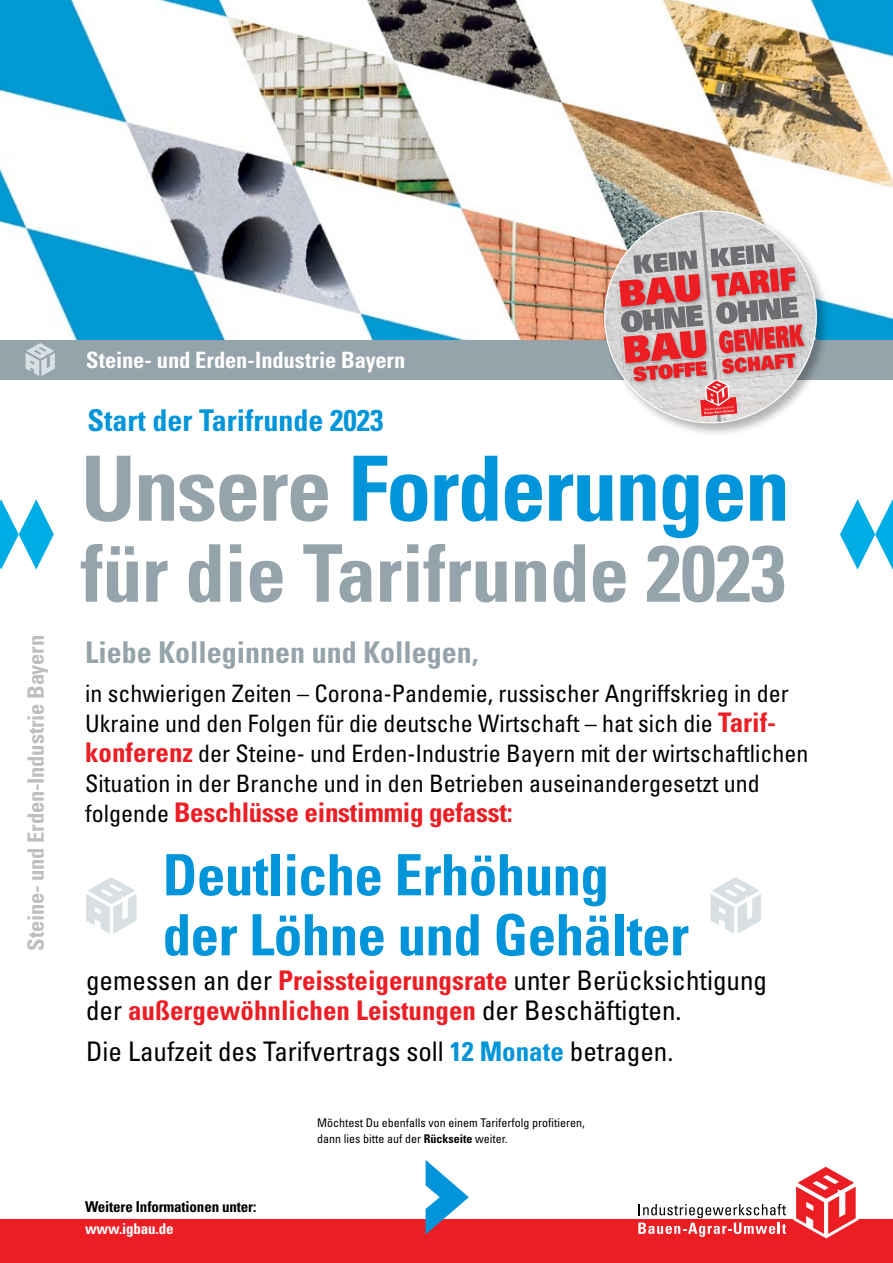
<style>
.page{position:relative;width:893px;height:1263px;background:#fff}
.page>*{position:absolute;margin:0;border:0;box-sizing:border-box;transform-origin:0 0}
.t1{font:700 condensed 90px "Univers";letter-spacing:-.02em;color:#0095da}
.t2{font:700 condensed 79.5px "Univers";letter-spacing:-.005em;color:#95a3ab}
.t3{font:700 condensed 57px/60px "Univers";letter-spacing:-.01em;color:#0095da}
.t4{font:700 condensed 30px "Univers";color:#95a3ab}
.t5{font:700 condensed 30px "Univers";color:#0095da}
.t6{font:condensed 27px/30px "Univers";color:#000}
.t7{font:700 condensed 27px "Univers";letter-spacing:-.01em;color:#ed1d24}
.t8{font:condensed 24px/30px "Univers";color:#000}
.t9{font:700 condensed 22.5px "Univers";letter-spacing:-.01em;color:#bcbec0}
.t10{font:700 condensed 22.5px "Univers";letter-spacing:-.005em;color:#fff}
.t11{font:700 condensed 15px "Univers";letter-spacing:-.01em;color:#000}
.t12{font:700 condensed 15px "Univers";letter-spacing:-.01em;color:#fff}
.t13{font:condensed 12px/16.5px "Univers";color:#000}
.s1{color:#95a3ab}
.s2{font-weight:700;font-size:27px;color:#ed1d24}
.s3{font-weight:400;font-size:24px;color:#000}
.s4{font-weight:700;color:#ed1d24}
.s5{font-weight:700;color:#0095da}
.s6{font-weight:700}
</style>
<div class="page">
<div style="left:0;top:1219px;width:893px;height:44px;background:#ed1d24"></div>
<svg style="left:794px;top:1166px;width:64px;height:72px"></svg>
<svg style="left:638px;top:1204px;width:148px;height:33px"></svg>
<div style="left:0;top:337px;width:893px;height:42px;background:#95a3ab"></div>
<img style="left:0;top:0;width:893px;height:339px">
<svg style="left:25px;top:343px;width:30px;height:33px"></svg>
<div style="left:602px;top:209px;width:229px;height:229px;background:#000;opacity:.3"></div>
<svg style="left:600px;top:206px;width:221px;height:221px"></svg>
<svg style="left:86px;top:877px;width:51px;height:57px"></svg>
<svg style="left:710px;top:877px;width:51px;height:57px"></svg>
<svg style="left:840px;top:499px;width:53px;height:70px"></svg>
<svg style="left:0;top:499px;width:54px;height:70px"></svg>
<svg style="left:425px;top:1160px;width:44px;height:75px"></svg>
<p class="t9" style="left:22px;top:951px;width:317px;rotate:-90deg">Steine- und Erden-Industrie Bayern</p>
<p class="t10" style="left:86px;top:346px;width:321px">Steine- und Erden-Industrie Bayern</p>
<p class="t5" style="left:87px;top:402px;width:298px">Start der Tarifrunde 2023</p>
<h1 class="t1" style="left:81px;top:433px;width:711px"><span class="s1">Unsere</span> Forderungen</h1>
<h2 class="t2" style="left:81px;top:525px;width:707px">für die Tarifrunde 2023</h2>
<p class="t4" style="left:85px;top:634px;width:395px">Liebe Kolleginnen und Kollegen,</p>
<p class="t8" style="left:85px;top:677px;width:725px">in schwierigen Zeiten – Corona-Pandemie, russischer Angriffskrieg in der Ukraine und den Folgen für die deutsche Wirtschaft – hat sich die <span class="s2">Tarif&shy;konferenz</span> der Steine- und Erden-Industrie Bayern mit der wirtschaftlichen Situation in der Branche und in den Betrieben auseinandergesetzt und</p>
<p class="t7" style="left:85px;top:795px;width:429px"><span class="s3">folgende</span> Beschlüsse einstimmig gefasst:</p>
<h3 class="t3" style="left:163px;top:844px;width:528px">Deutliche Erhöhung der Löhne und Gehälter</h3>
<p class="t6" style="left:86px;top:964px;width:682px">gemessen an der <span class="s4">Preissteigerungsrate</span> unter Berücksichtigung der <span class="s4">außergewöhnlichen Leistungen</span> der Beschäftigten.</p>
<p class="t6" style="left:86px;top:1036px;width:589px">Die Laufzeit des Tarifvertrags soll <span class="s5">12 Monate</span> betragen.</p>
<p class="t11" style="left:85px;top:1197px;width:173px">Weitere Informationen unter:</p>
<p class="t12" style="left:85px;top:1219px;width:90px">www.igbau.de</p>
<p class="t13" style="left:317px;top:1114px;width:269px">Möchtest Du ebenfalls von einem Tariferfolg profitieren, dann lies bitte auf der <span class="s6">Rückseite</span> weiter.</p>
</div>
